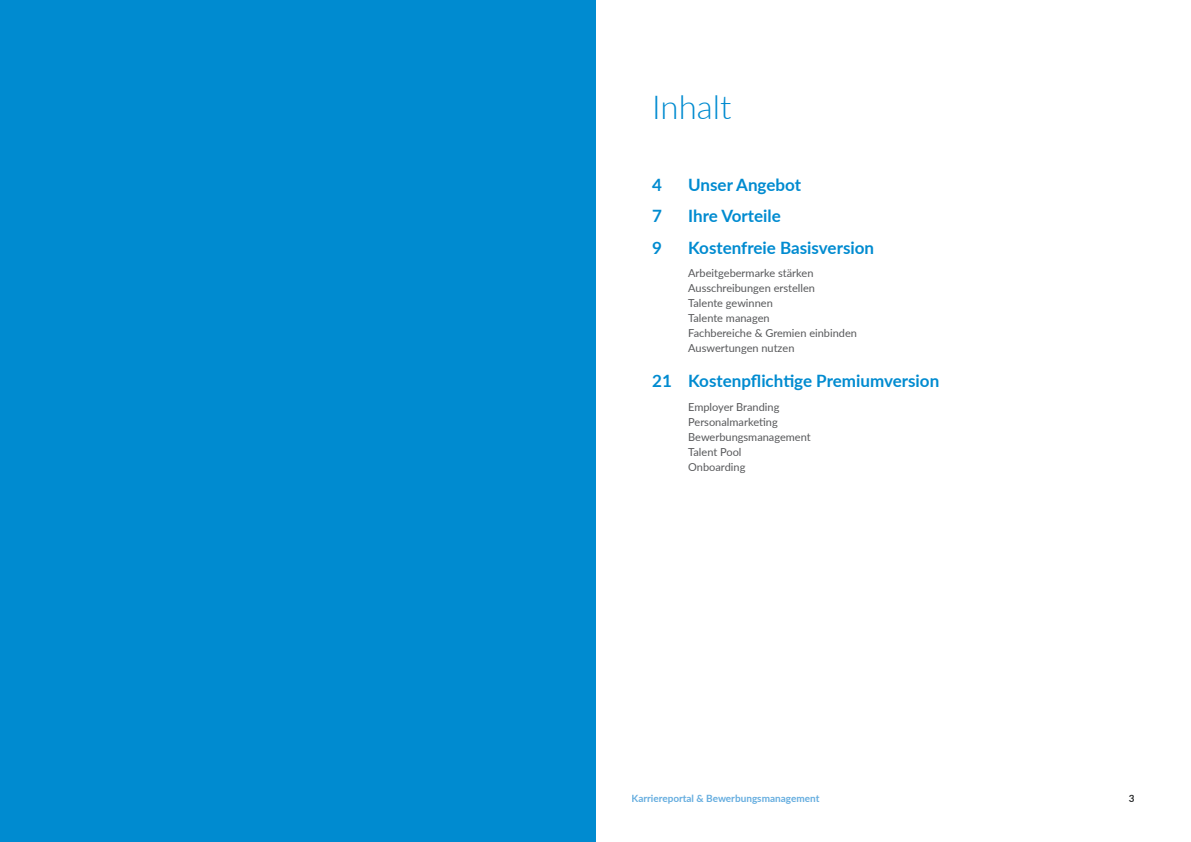
<style>
.page{position:relative;width:1191px;height:842px;background:#fff}
.page>*{position:absolute;margin:0;border:0;box-sizing:border-box;transform-origin:0 0}
.t1{font:300 33px "Lato";color:#008bd0}
.t2{font:700 17px "Lato";color:#008bd0}
.t3{font:11px/15px "Lato";color:#57585a}
.t4{font:700 10px "Lato";color:#65addf}
.t5{font:700 10px "Lato";color:#282a2b}
</style>
<div class="page">
<div style="left:0;top:0;width:595px;height:842px;background:#008bd0"></div>
<h1 class="t1" style="left:652px;top:84px;width:81px">Inhalt</h1>
<h2 class="t2" style="left:652px;top:172px;width:11px">4</h2>
<h2 class="t2" style="left:688px;top:172px;width:114px">Unser Angebot</h2>
<h2 class="t2" style="left:652px;top:204px;width:11px">7</h2>
<h2 class="t2" style="left:688px;top:204px;width:94px">Ihre Vorteile</h2>
<h2 class="t2" style="left:652px;top:235px;width:11px">9</h2>
<h2 class="t2" style="left:688px;top:235px;width:187px">Kostenfreie Basisversion</h2>
<p class="t3" style="left:688px;top:265px;width:170px">Arbeitgebermarke stärken<br>Ausschreibungen erstellen<br>Talente gewinnen<br>Talente managen<br>Fachbereiche &amp; Gremien einbinden<br>Auswertungen nutzen</p>
<h2 class="t2" style="left:652px;top:368px;width:289px">21 Kostenpflichtige Premiumversion</h2>
<p class="t3" style="left:688px;top:398px;width:124px">Employer Branding<br>Personalmarketing<br>Bewerbungsmanagement<br>Talent Pool<br>Onboarding</p>
<p class="t4" style="left:631px;top:791px;width:189px">Karriereportal &amp; Bewerbungsmanagement</p>
<p class="t5" style="left:1128px;top:791px;width:7px">3</p>
</div>
